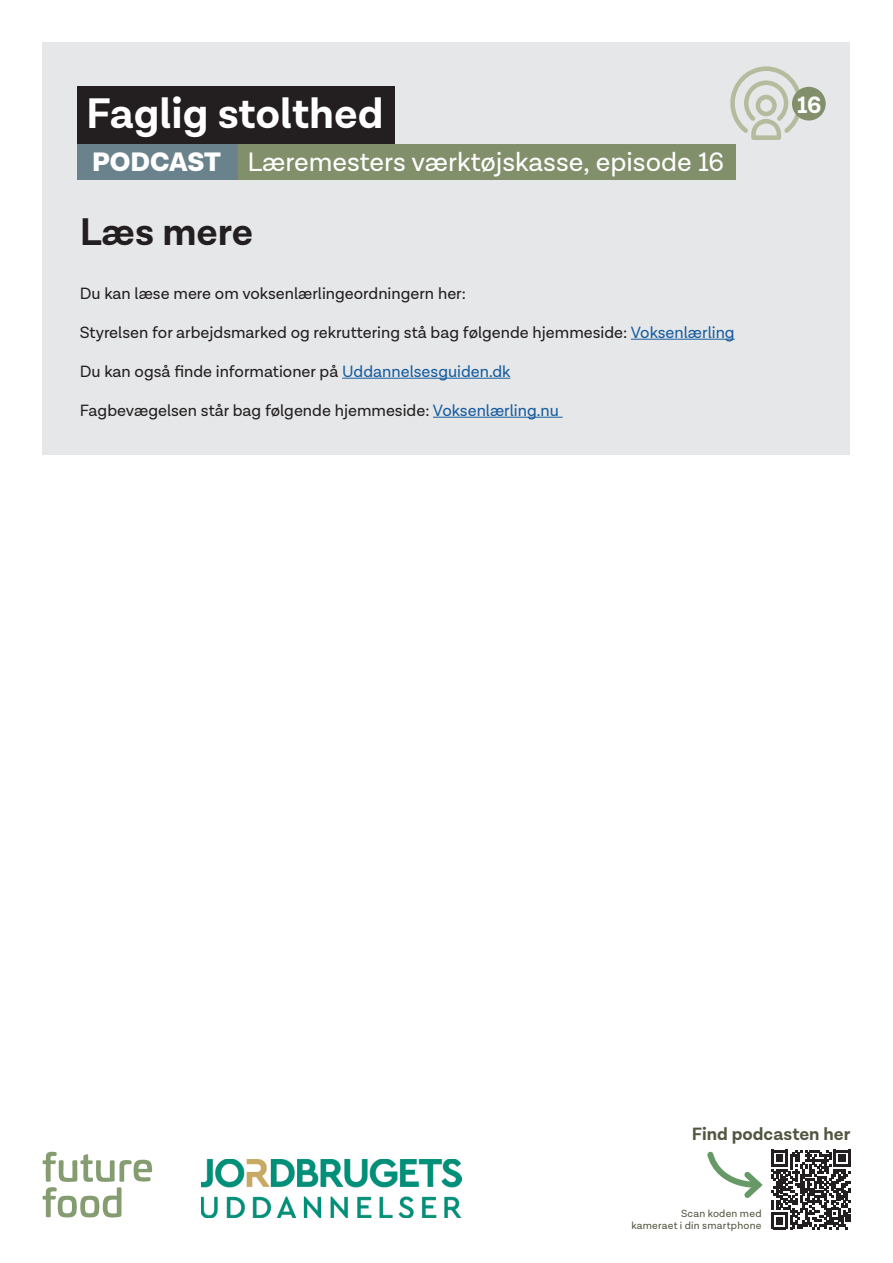
<style>
.page{position:relative;width:893px;height:1263px;background:#fff}
.page>*{position:absolute;margin:0;border:0;box-sizing:border-box;transform-origin:0 0}
.t1{font:700 43.2px "Lota Grotesque";color:#fff}
.t2{font:700 39px "Lota Grotesque";color:#231f20}
.t3{font:27px "Lota Grotesque";color:#fff}
.t4{font:900 27px "Lota Grotesque";letter-spacing:-.005em;color:#fff}
.t5{font:700 23.85px "Lota Grotesque";color:#fff}
.t6{font:700 18px "Lota Grotesque";color:#515741}
.t7{font:16.5px "Lota Grotesque";color:#231f20}
.t8{font:10.5px "Lota Grotesque";letter-spacing:.02em;color:#515741}
.s1{color:#175d9e}
</style>
<div class="page">
<div style="left:43px;top:43px;width:807px;height:412px;background:#e6e7e9"></div>
<svg style="left:43px;top:1152px;width:109px;height:65px"></svg>
<img style="left:201px;top:1159px;width:260px;height:58px">
<div style="left:792px;top:87px;width:34px;height:34px;background:#828f6b;border-radius:50%"></div>
<svg style="left:730px;top:66px;width:72px;height:74px"></svg>
<div style="left:78px;top:86px;width:317px;height:58px;background:#231f20"></div>
<div style="left:237px;top:144px;width:499px;height:35px;background:#828f6b"></div>
<div style="left:78px;top:144px;width:160px;height:35px;background:#69828b"></div>
<hr style="left:631px;top:339px;width:104px;height:1px;background:#175d9e">
<hr style="left:342px;top:378px;width:168px;height:1px;background:#175d9e">
<hr style="left:433px;top:417px;width:130px;height:1px;background:#175d9e">
<svg style="left:707px;top:1149px;width:143px;height:80px"></svg>
<p class="t1" style="left:86px;top:89px;width:299px">Faglig stolthed</p>
<p class="t4" style="left:92px;top:146px;width:130px">PODCAST</p>
<p class="t3" style="left:247px;top:147px;width:478px">Læremesters værktøjskasse, episode 16</p>
<p class="t2" style="left:80px;top:210px;width:175px">Læs mere</p>
<p class="t7" style="left:80px;top:284px;width:388px">Du kan læse mere om voksenlærlingeordningern her:</p>
<p class="t7" style="left:80px;top:323px;width:656px">Styrelsen for arbejdsmarked og rekruttering stå bag følgende hjemmeside: <span class="s1">Voksenlærling</span></p>
<p class="t7" style="left:80px;top:362px;width:432px">Du kan også finde informationer på <span class="s1">Uddannelsesguiden.dk</span></p>
<p class="t7" style="left:80px;top:401px;width:481px">Fagbevægelsen står bag følgende hjemmeside: <span class="s1">Voksenlærling.nu</span></p>
<p class="t5" style="left:797px;top:91px;width:26px">16</p>
<p class="t6" style="left:692px;top:1123px;width:160px">Find podcasten her</p>
<p class="t8" style="left:681px;top:1207px;width:82px">Scan koden med</p>
<p class="t8" style="left:631px;top:1219px;width:132px">kameraet i din smartphone</p>
</div>
